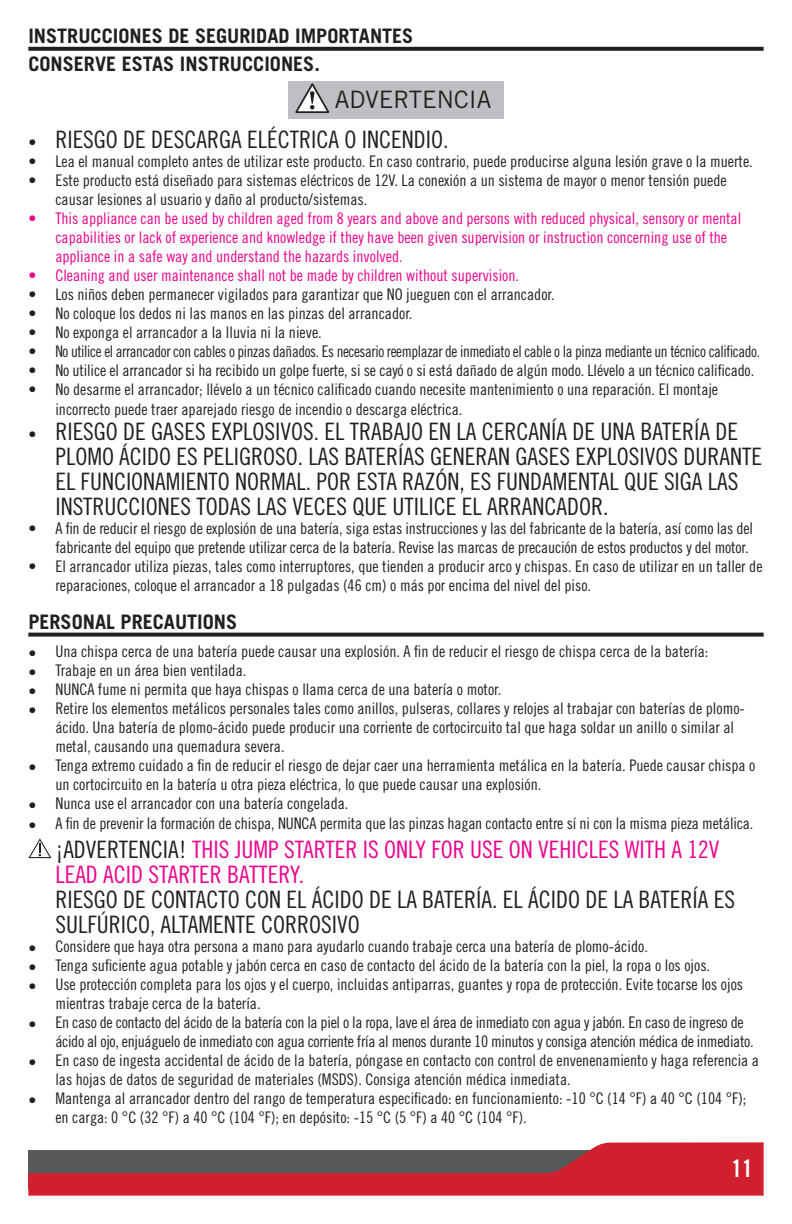
<style>
.page{position:relative;width:792px;height:1224px;background:#fff}
.page>*{position:absolute;margin:0;border:0;box-sizing:border-box;transform-origin:0 0}
._07_-_Bulleted_copy{font:24px/25px "Trade Gothic LT Std Cn 18";color:#231f20}
._06_-_WARNING{font:24px "Trade Gothic LT Std";color:#231f20}
.t1{font:24px "Trade Gothic LT Std Bd Cn 20";color:#fff}
._01_-_Heading_Underl{font:700 20px "Trade Gothic LT Std";color:#231f20}
._07_-_Bulleted_copy-2{font:16px/19px "Trade Gothic LT Std Cn 18";color:#231f20}
._07_-_Bulleted_copy-3{font:16px/19px "Trade Gothic LT Std Cn 18";color:#ed028c}
._07_-_Bulleted_copy-4{font:16px/19px "Trade Gothic LT Std Cn 18";letter-spacing:-.02em;color:#231f20}
._07_-_Bulleted_copy-5{font:16px "Trade Gothic LT Std Cn 18";letter-spacing:-.025em;color:#231f20}
.s1{font-size:16px}
.s2{color:#ed028c}
</style>
<div class="page">
<svg style="left:28px;top:1142px;width:736px;height:54px;background:#af4d55"></svg>
<svg style="left:28px;top:47px;width:736px;height:4px;background:#2e2a2b"></svg>
<div style="left:288px;top:81px;width:216px;height:37px;background:#bebfc2"></div>
<svg style="left:295px;top:83px;width:34px;height:30px"></svg>
<svg style="left:28px;top:633px;width:736px;height:4px;background:#383435"></svg>
<svg style="left:28px;top:838px;width:23px;height:20px"></svg>
<p class="_01_-_Heading_Underl" style="left:28px;top:23px;width:386px">INSTRUCCIONES DE SEGURIDAD IMPORTANTES</p>
<p class="_01_-_Heading_Underl" style="left:28px;top:52px;width:293px">CONSERVE ESTAS INSTRUCCIONES.</p>
<p class="_06_-_WARNING" style="left:335px;top:85px;width:158px">ADVERTENCIA</p>
<p class="_07_-_Bulleted_copy" style="left:28px;top:126px;width:422px"><span class="s1">•</span> RIESGO DE DESCARGA ELÉCTRICA O INCENDIO.</p>
<p class="_07_-_Bulleted_copy-2" style="left:28px;top:151px;width:726px">• Lea el manual completo antes de utilizar este producto. En caso contrario, puede producirse alguna lesión grave o la muerte.</p>
<p class="_07_-_Bulleted_copy-2" style="left:55px;top:170px;width:673px;text-indent:-27px">• Este producto está diseñado para sistemas eléctricos de 12V. La conexión a un sistema de mayor o menor tensión puede causar lesiones al usuario y daño al producto/sistemas.</p>
<p class="_07_-_Bulleted_copy-3" style="left:55px;top:208px;width:687px;text-indent:-27px">• This appliance can be used by children aged from 8 years and above and persons with reduced physical, sensory or mental capabilities or lack of experience and knowledge if they have been given supervision or instruction concerning use of the appliance in a safe way and understand the hazards involved.</p>
<p class="_07_-_Bulleted_copy-3" style="left:28px;top:265px;width:492px">• Cleaning and user maintenance shall not be made by children without supervision.</p>
<p class="_07_-_Bulleted_copy-2" style="left:28px;top:284px;width:528px">• Los niños deben permanecer vigilados para garantizar que NO jueguen con el arrancador.</p>
<p class="_07_-_Bulleted_copy-2" style="left:28px;top:303px;width:386px">• No coloque los dedos ni las manos en las pinzas del arrancador.</p>
<p class="_07_-_Bulleted_copy-2" style="left:28px;top:322px;width:295px">• No exponga el arrancador a la lluvia ni la nieve.</p>
<p class="_07_-_Bulleted_copy-5" style="left:28px;top:341px;width:733px">• No utilice el arrancador con cables o pinzas dañados. Es necesario reemplazar de inmediato el cable o la pinza mediante un técnico calificado.</p>
<p class="_07_-_Bulleted_copy-2" style="left:28px;top:360px;width:727px">• No utilice el arrancador si ha recibido un golpe fuerte, si se cayó o si está dañado de algún modo. Llévelo a un técnico calificado.</p>
<p class="_07_-_Bulleted_copy-2" style="left:55px;top:379px;width:664px;line-height:20px;text-indent:-27px">• No desarme el arrancador; llévelo a un técnico calificado cuando necesite mantenimiento o una reparación. El montaje incorrecto puede traer aparejado riesgo de incendio o descarga eléctrica.</p>
<p class="_07_-_Bulleted_copy" style="left:55px;top:418px;width:708px;text-indent:-27px"><span class="s1">•</span> RIESGO DE GASES EXPLOSIVOS. EL TRABAJO EN LA CERCANÍA DE UNA BATERÍA DE PLOMO ÁCIDO ES PELIGROSO. LAS BATERÍAS GENERAN GASES EXPLOSIVOS DURANTE EL FUNCIONAMIENTO NORMAL. POR ESTA RAZÓN, ES FUNDAMENTAL QUE SIGA LAS INSTRUCCIONES TODAS LAS VECES QUE UTILICE EL ARRANCADOR.</p>
<p class="_07_-_Bulleted_copy-2" style="left:28px;top:518px;width:726px;text-align:right">• A fin de reducir el riesgo de explosión de una batería, siga estas instrucciones y las del fabricante de la batería, así como las del fabricante del equipo que pretende utilizar cerca de la batería. Revise las marcas de precaución de estos productos y del motor.</p>
<p class="_07_-_Bulleted_copy-2" style="left:55px;top:556px;width:709px;text-indent:-27px">• El arrancador utiliza piezas, tales como interruptores, que tienden a producir arco y chispas. En caso de utilizar en un taller de reparaciones, coloque el arrancador a 18 pulgadas (46 cm) o más por encima del nivel del piso.</p>
<p class="_01_-_Heading_Underl" style="left:28px;top:609px;width:210px">PERSONAL PRECAUTIONS</p>
<p class="_07_-_Bulleted_copy-2" style="left:28px;top:641px;width:682px">• Una chispa cerca de una batería puede causar una explosión. A fin de reducir el riesgo de chispa cerca de la batería:</p>
<p class="_07_-_Bulleted_copy-2" style="left:28px;top:660px;width:220px">• Trabaje en un área bien ventilada.</p>
<p class="_07_-_Bulleted_copy-2" style="left:28px;top:679px;width:475px">• NUNCA fume ni permita que haya chispas o llama cerca de una batería o motor.</p>
<p class="_07_-_Bulleted_copy-2" style="left:55px;top:698px;width:691px;text-indent:-27px">• Retire los elementos metálicos personales tales como anillos, pulseras, collares y relojes al trabajar con baterías de plomo&shy;ácido. Una batería de plomo-ácido puede producir una corriente de cortocircuito tal que haga soldar un anillo o similar al metal, causando una quemadura severa.</p>
<p class="_07_-_Bulleted_copy-2" style="left:55px;top:755px;width:702px;text-indent:-27px">• Tenga extremo cuidado a fin de reducir el riesgo de dejar caer una herramienta metálica en la batería. Puede causar chispa o un cortocircuito en la batería u otra pieza eléctrica, lo que puede causar una explosión.</p>
<p class="_07_-_Bulleted_copy-2" style="left:28px;top:793px;width:322px">• Nunca use el arrancador con una batería congelada.</p>
<p class="_07_-_Bulleted_copy-2" style="left:28px;top:813px;width:727px">• A fin de prevenir la formación de chispa, NUNCA permita que las pinzas hagan contacto entre sí ni con la misma pieza metálica.</p>
<p class="_07_-_Bulleted_copy" style="left:55px;top:837px;width:681px">¡ADVERTENCIA! <span class="s2">THIS JUMP STARTER IS ONLY FOR USE ON VEHICLES WITH A 12V LEAD ACID STARTER BATTERY.<br></span>RIESGO DE CONTACTO CON EL ÁCIDO DE LA BATERÍA. EL ÁCIDO DE LA BATERÍA ES SULFÚRICO, ALTAMENTE CORROSIVO</p>
<p class="_07_-_Bulleted_copy-2" style="left:28px;top:937px;width:621px">• Considere que haya otra persona a mano para ayudarlo cuando trabaje cerca una batería de plomo-ácido.</p>
<p class="_07_-_Bulleted_copy-2" style="left:28px;top:956px;width:683px">• Tenga suficiente agua potable y jabón cerca en caso de contacto del ácido de la batería con la piel, la ropa o los ojos.</p>
<p class="_07_-_Bulleted_copy-2" style="left:55px;top:975px;width:689px;text-indent:-27px">• Use protección completa para los ojos y el cuerpo, incluidas antiparras, guantes y ropa de protección. Evite tocarse los ojos mientras trabaje cerca de la batería.</p>
<p class="_07_-_Bulleted_copy-4" style="left:55px;top:1013px;width:700px;text-indent:-27px">• En caso de contacto del ácido de la batería con la piel o la ropa, lave el área de inmediato con agua y jabón. En caso de ingreso de ácido al ojo, enjuáguelo de inmediato con agua corriente fría al menos durante 10 minutos y consiga atención médica de inmediato.</p>
<p class="_07_-_Bulleted_copy-2" style="left:55px;top:1051px;width:705px;text-indent:-27px">• En caso de ingesta accidental de ácido de la batería, póngase en contacto con control de envenenamiento y haga referencia a las hojas de datos de seguridad de materiales (MSDS). Consiga atención médica inmediata.</p>
<p class="_07_-_Bulleted_copy-2" style="left:55px;top:1089px;width:693px;text-indent:-27px">• Mantenga al arrancador dentro del rango de temperatura especificado: en funcionamiento: -10 °C (14 °F) a 40 °C (104 °F); en carga: 0 °C (32 °F) a 40 °C (104 °F); en depósito: -15 °C (5 °F) a 40 °C (104 °F).</p>
<h1 class="t1" style="left:731px;top:1154px;width:23px">11</h1>
</div>
